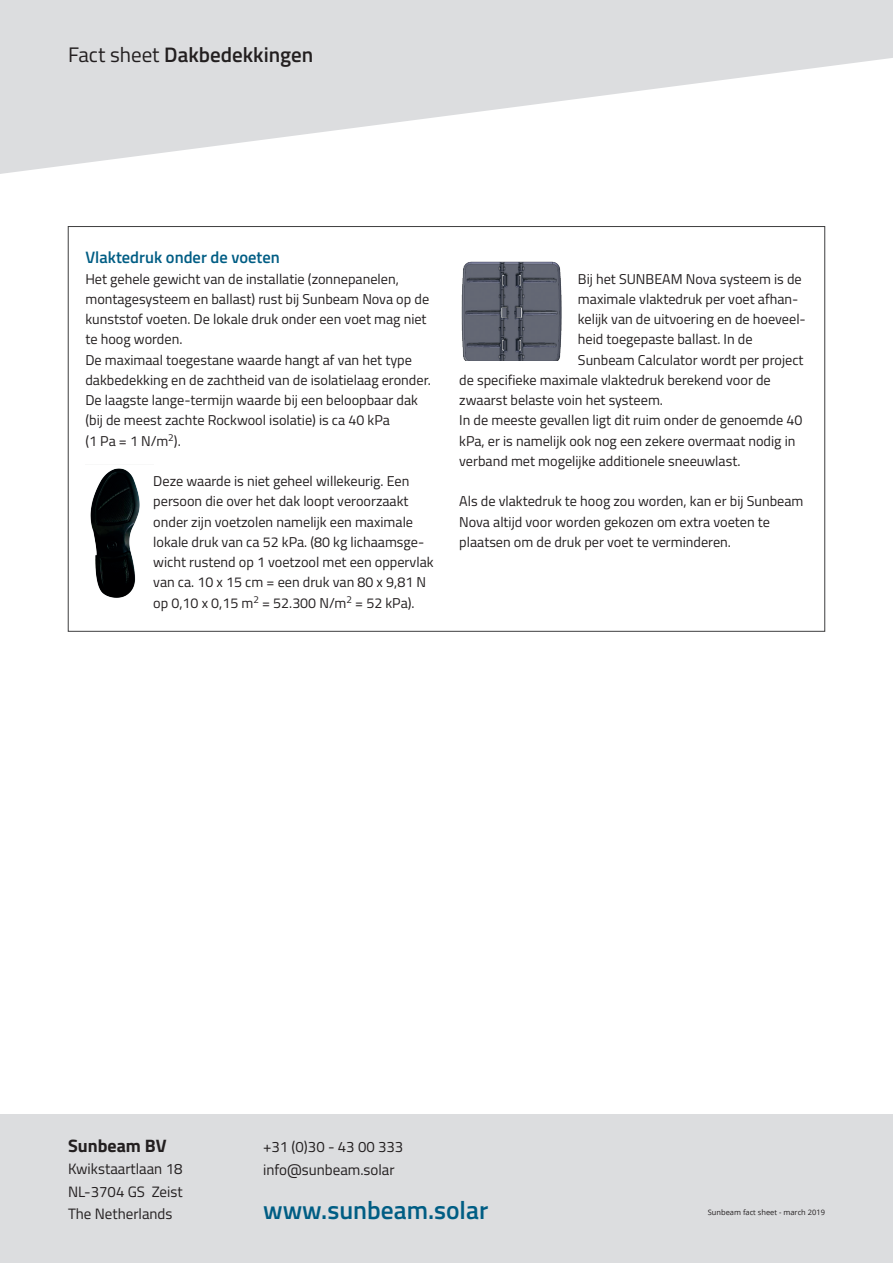
<style>
.page{position:relative;width:893px;height:1263px;background:#fff}
.page>*{position:absolute;margin:0;border:0;box-sizing:border-box;transform-origin:0 0}
.t1{font:600 25.5px "Titillium Web";color:#005d84}
.t2{font:600 21px "Titillium Web";color:#231f20}
.t3{font:700 18px "Titillium Web";color:#231f20}
.t4{font:600 16.5px "Titillium Web";color:#005d84}
.t5{font:15px/22.5px "Titillium Web";color:#231f20;text-align:justify}
.t6{font:14.25px/20.2px "Titillium Web";color:#231f20}
.t7{font:7.5px "Open Sans";color:#231f20}
.s1{font-weight:400}
</style>
<div class="page">
<div style="left:0;top:1114px;width:893px;height:149px;background:#dcdddf"></div>
<svg style="left:0;top:0;width:893px;height:174px;fill:#dcdddf"></svg>
<img style="left:90px;top:468px;width:50px;height:130px">
<img style="left:461px;top:261px;width:101px;height:100px">
<h2 class="t2" style="left:68px;top:38px;width:247px"><span class="s1">Fact sheet</span> Dakbedekkingen</h2>
<p class="t4" style="left:85px;top:245px;width:196px">Vlaktedruk onder de voeten</p>
<p class="t6" style="left:85px;top:268px;width:347px">Het gehele gewicht van de installatie (zonnepanelen, montagesysteem en ballast) rust bij Sunbeam Nova op de kunststof voeten. De lokale druk onder een voet mag niet te hoog worden.<br>De maximaal toegestane waarde hangt af van het type dakbedekking en de zachtheid van de isolatielaag eronder.<br>De laagste lange-termijn waarde bij een beloopbaar dak (bij de meest zachte Rockwool isolatie) is ca 40 kPa<br>(1 Pa = 1 N/m<sup>2</sup>).</p>
<p class="t6" style="left:153px;top:471px;width:282px">Deze waarde is niet geheel willekeurig. Een persoon die over het dak loopt veroorzaakt onder zijn voetzolen namelijk een maximale lokale druk van ca 52 kPa. (80 kg lichaamsge&shy;wicht rustend op 1 voetzool met een oppervlak van ca. 10 x 15 cm = een druk van 80 x 9,81 N op 0,10 x 0,15 m<sup>2</sup> = 52.300 N/m<sup>2</sup> = 52 kPa).</p>
<p class="t6" style="left:578px;top:268px;width:225px">Bij het SUNBEAM Nova systeem is de</p>
<p class="t6" style="left:578px;top:288px;width:222px">maximale vlaktedruk per voet afhan-</p>
<p class="t6" style="left:578px;top:309px;width:229px">kelijk van de uitvoering en de hoeveel-</p>
<p class="t6" style="left:578px;top:329px;width:176px">heid toegepaste ballast. In de</p>
<p class="t6" style="left:578px;top:349px;width:227px">Sunbeam Calculator wordt per project</p>
<p class="t6" style="left:459px;top:369px;width:313px">de specifieke maximale vlaktedruk berekend voor de</p>
<p class="t6" style="left:459px;top:390px;width:205px">zwaarst belaste voin het systeem.</p>
<p class="t6" style="left:459px;top:410px;width:345px">In de meeste gevallen ligt dit ruim onder de genoemde 40</p>
<p class="t6" style="left:459px;top:430px;width:338px">kPa, er is namelijk ook nog een zekere overmaat nodig in</p>
<p class="t6" style="left:459px;top:450px;width:283px">verband met mogelijke additionele sneeuwlast.</p>
<p class="t6" style="left:459px;top:491px;width:346px">Als de vlaktedruk te hoog zou worden, kan er bij Sunbeam<br>Nova altijd voor worden gekozen om extra voeten te plaatsen om de druk per voet te verminderen.</p>
<p class="t3" style="left:68px;top:1131px;width:100px">Sunbeam BV</p>
<p class="t5" style="left:68px;top:1157px;width:116px">Kwikstaartlaan 18<br>NL-3704 GS Zeist The Netherlands</p>
<p class="t5" style="left:263px;top:1135px;width:142px">+31 (0)30 - 43 00 333 info@sunbeam.solar</p>
<h1 class="t1" style="left:263px;top:1190px;width:227px">www.sunbeam.solar</h1>
<p class="t7" style="left:708px;top:1207px;width:119px">Sunbeam fact sheet - march 2019</p>
</div>
